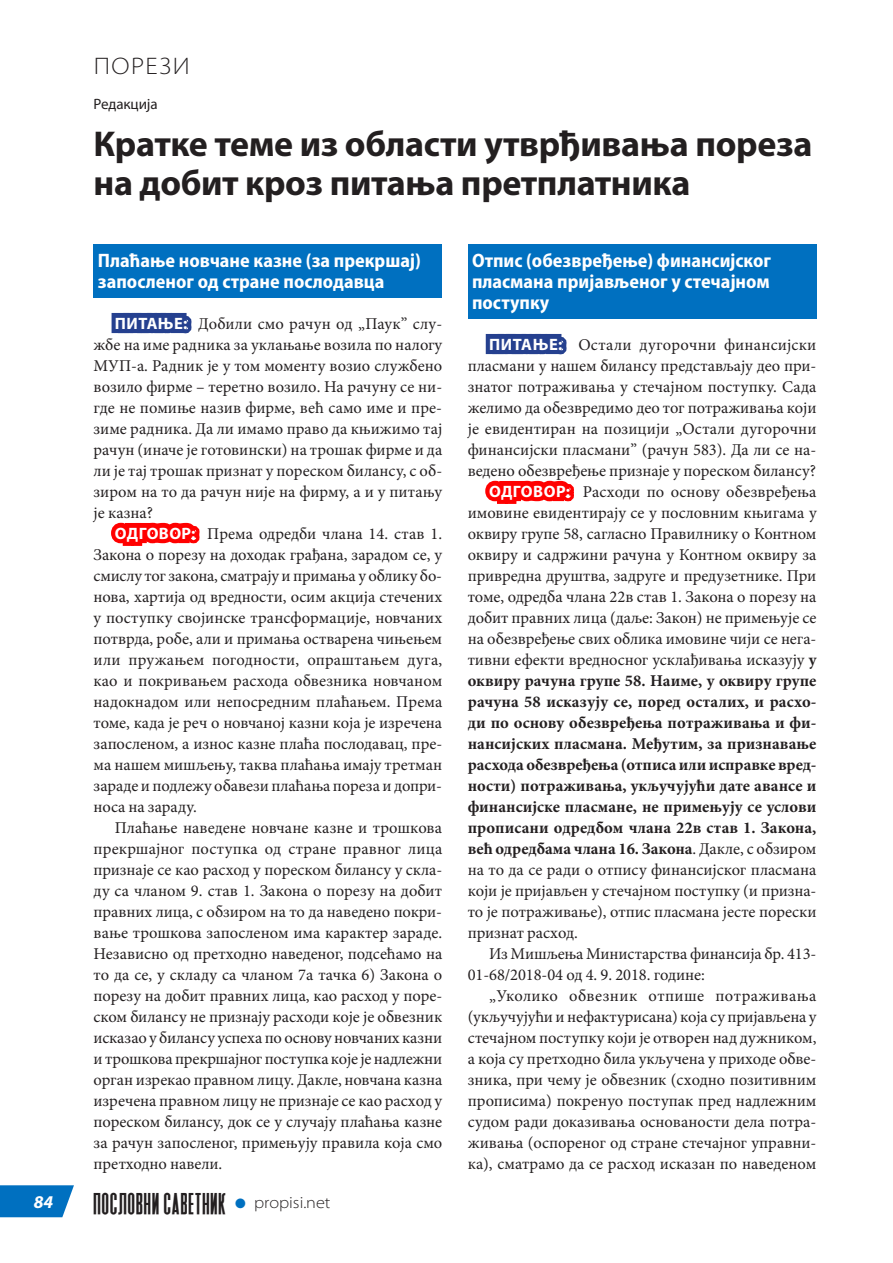
<style>
.page{position:relative;width:893px;height:1263px;background:#fff}
.page>*{position:absolute;margin:0;border:0;box-sizing:border-box;transform-origin:0 0}
.t1{font:700 36px/39px "Myriad Pro";letter-spacing:-.01em;color:#231f20}
.t2{font:28.5px "Heathergreen";letter-spacing:.04em;color:#231f20}
.t3{font:300 semi-expanded 24px "Myriad Pro";letter-spacing:.06em;color:#231f20}
.t4{font:700 semi-condensed 19.5px/21px "Myriad Pro";color:#fff}
.t5{font:italic 700 18px "Myriad Pro";color:#fff}
.t6{font:16.5px/21px "Minion Pro";color:#231f20;text-align:justify}
.t7{font:700 16.5px "Minion Pro";color:#231f20}
.t8{font:16.5px "Minion Pro";letter-spacing:.025em;color:#231f20}
.t9{font:15px "Myriad Pro";letter-spacing:-.005em;color:#231f20}
.s1{font-family:"Myriad Pro";font-weight:700;color:#fff}
.s2{font-weight:700}
.s3{font-weight:400}
</style>
<div class="page">
<svg style="left:0;top:1185px;width:74px;height:32px;background:#167cc5"></svg>
<div style="left:94px;top:245px;width:348px;height:53px;background:#0070c0"></div>
<svg style="left:111px;top:312px;width:80px;height:22px;background:#3d559b"></svg>
<div style="left:180px;top:316px;width:11px;height:12px;border:9px solid #25408f;border-radius:50%"></div>
<div style="left:180px;top:321px;width:11px;height:12px;border:9px solid #25408f;border-radius:50%"></div>
<svg style="left:111px;top:522px;width:89px;height:24px"></svg>
<div style="left:188px;top:526px;width:11px;height:12px;border:9px solid #f00;border-radius:50%"></div>
<div style="left:188px;top:531px;width:11px;height:12px;border:9px solid #f00;border-radius:50%"></div>
<div style="left:468px;top:245px;width:348px;height:74px;background:#0070c0"></div>
<svg style="left:485px;top:333px;width:81px;height:22px;background:#3d559b"></svg>
<div style="left:555px;top:337px;width:11px;height:12px;border:9px solid #25408f;border-radius:50%"></div>
<div style="left:555px;top:342px;width:11px;height:12px;border:9px solid #25408f;border-radius:50%"></div>
<svg style="left:485px;top:480px;width:89px;height:24px"></svg>
<div style="left:562px;top:484px;width:12px;height:12px;border:9px solid #f00;border-radius:50%"></div>
<div style="left:562px;top:489px;width:12px;height:12px;border:9px solid #f00;border-radius:50%"></div>
<h3 class="t3" style="left:94px;top:52px;width:97px">ПОРЕЗИ</h3>
<p class="t9" style="left:94px;top:95px;width:66px">Редакција</p>
<h1 class="t1" style="left:94px;top:123px;width:720px">Кратке теме из области утврђивања пореза на добит кроз питања претплатника</h1>
<p class="t4" style="left:98px;top:250px;width:325px">Плаћање новчане казне (за прекршај) запосленог од стране послодавца</p>
<p class="t6" style="left:94px;top:313px;width:350px;text-indent:21px"><span class="s1">ПИТАЊЕ:</span> Добили смо рачун од „Паук” слу&shy;жбе на име радника за уклањање возила по налогу МУП-а. Радник је у том моменту возио службено возило фирме – теретно возило. На рачуну се ни&shy;где не помиње назив фирме, већ само име и пре&shy;зиме радника. Да ли имамо право да књижимо тај рачун (иначе је готовински) на трошак фирме и да ли је тај трошак признат у пореском билансу, с об&shy;зиром на то да рачун није на фирму, а и у питању је казна?</p>
<p class="t6" style="left:94px;top:523px;width:350px;text-indent:21px"><span class="s1">ОДГОВОР:</span> Према одредби члана 14. став 1.<br>Закона о порезу на доходак грађана, зарадом се, у смислу тог закона, сматрају и примања у облику бо&shy;нова, хартија од вредности, осим акција стечених у поступку својинске трансформације, новчаних потврда, робе, али и примања остварена чињењем или пружањем погодности, опраштањем дуга, као и покривањем расхода обвезника новчаном надокнадом или непосредним плаћањем. Према томе, када је реч о новчаној казни која је изречена запосленом, а износ казне плаћа послодавац, пре&shy;ма нашем мишљењу, таква плаћања имају третман зараде и подлежу обавези плаћања пореза и допри&shy;носа на зараду.</p>
<p class="t6" style="left:94px;top:817px;width:350px;text-indent:21px">Плаћање наведене новчане казне и трошкова прекршајног поступка од стране правног лица признаје се као расход у пореском билансу у скла&shy;ду са чланом 9. став 1. Закона о порезу на добит правних лица, с обзиром на то да наведено покри&shy;вање трошкова запосленом има карактер зараде.<br>Независно од претходно наведеног, подсећамо на то да се, у складу са чланом 7а тачка 6) Закона о порезу на добит правних лица, као расход у поре&shy;ском билансу не признају расходи које је обвезник исказао у билансу успеха по основу новчаних казни и трошкова прекршајног поступка које је надлежни орган изрекао правном лицу. Дакле, новчана казна изречена правном лицу не признаје се као расход у пореском билансу, док се у случају плаћања казне за рачун запосленог, примењују правила која смо претходно навели.</p>
<p class="t5" style="left:34px;top:1190px;width:21px">84</p>
<h2 class="t2" style="left:94px;top:1180px;width:238px">ПОСЛОВНИ САВЕТНИК <sup>●</sup> <sup>propisi.net</sup></h2>
<p class="t4" style="left:472px;top:250px;width:301px;text-align:justify">Отпис (обезвређење) финансијског пласмана пријављеног у стечајном поступку</p>
<p class="t6" style="left:489px;top:334px;width:329px"><span class="s1">ПИТАЊЕ:</span> Остали дугорочни финансијски</p>
<p class="t6" style="left:468px;top:355px;width:350px">пласмани у нашем билансу представљају део при-</p>
<p class="t6" style="left:468px;top:376px;width:350px">знатог потраживања у стечајном поступку. Сада</p>
<p class="t6" style="left:468px;top:397px;width:350px">желимо да обезвредимо део тог потраживања који</p>
<p class="t6" style="left:468px;top:418px;width:350px">је евидентиран на позицији „Остали дугорочни</p>
<p class="t6" style="left:468px;top:439px;width:350px">финансијски пласмани” (рачун 583). Да ли се на-</p>
<p class="t6" style="left:468px;top:460px;width:350px">ведено обезвређење признаје у пореском билансу?</p>
<p class="t6" style="left:489px;top:481px;width:329px"><span class="s1">ОДГОВОР:</span> Расходи по основу обезвређења</p>
<p class="t6" style="left:468px;top:502px;width:350px">имовине евидентирају се у пословним књигама у</p>
<p class="t6" style="left:468px;top:523px;width:350px">оквиру групе 58, сагласно Правилнику о Контном</p>
<p class="t6" style="left:468px;top:544px;width:350px">оквиру и садржини рачуна у Контном оквиру за</p>
<p class="t6" style="left:468px;top:565px;width:350px">привредна друштва, задруге и предузетнике. При</p>
<p class="t6" style="left:468px;top:586px;width:350px">томе, одредба члана 22в став 1. Закона о порезу на</p>
<p class="t6" style="left:468px;top:607px;width:350px">добит правних лица (даље: Закон) не примењује се</p>
<p class="t6" style="left:468px;top:628px;width:350px">на обезвређење свих облика имовине чији се нега-</p>
<p class="t6" style="left:468px;top:649px;width:350px">тивни ефекти вредносног усклађивања исказују <span class="s2">у</span></p>
<p class="t7" style="left:468px;top:669px;width:350px">оквиру рачуна групе 58. Наиме, у оквиру групе</p>
<p class="t7" style="left:468px;top:690px;width:350px">рачуна 58 исказују се, поред осталих, и расхо-</p>
<p class="t7" style="left:468px;top:711px;width:350px">ди по основу обезвређења потраживања и фи-</p>
<p class="t7" style="left:468px;top:732px;width:350px">нансијских пласмана. Међутим, за признавање</p>
<p class="t7" style="left:468px;top:753px;width:350px">расхода обезвређења (отписа или исправке вред-</p>
<p class="t7" style="left:468px;top:774px;width:350px">ности) потраживања, укључујући дате авансе и</p>
<p class="t7" style="left:468px;top:795px;width:350px">финансијске пласмане, не примењују се услови</p>
<p class="t7" style="left:468px;top:816px;width:350px">прописани одредбом члана 22в став 1. Закона,</p>
<p class="t7" style="left:468px;top:837px;width:350px">већ одредбама члана 16. Закона<span class="s3">. Дакле, с обзиром</span></p>
<p class="t6" style="left:468px;top:859px;width:350px">на то да се ради о отпису финансијског пласмана</p>
<p class="t6" style="left:468px;top:880px;width:350px">који је пријављен у стечајном поступку (и призна-</p>
<p class="t6" style="left:468px;top:901px;width:350px">то је потраживање), отпис пласмана јесте порески</p>
<p class="t6" style="left:468px;top:922px;width:112px">признат расход.</p>
<p class="t6" style="left:489px;top:943px;width:329px">Из Мишљења Министарства финансија бр. 413-</p>
<p class="t6" style="left:468px;top:964px;width:239px">01-68/2018-04 од 4. 9. 2018. године:</p>
<p class="t8" style="left:489px;top:984px;width:329px">„Уколико обвезник отпише потраживања</p>
<p class="t6" style="left:468px;top:1006px;width:350px">(укључујући и нефактурисана) која су пријављена у</p>
<p class="t6" style="left:468px;top:1027px;width:350px">стечајном поступку који је отворен над дужником,</p>
<p class="t6" style="left:468px;top:1048px;width:350px">а која су претходно била укључена у приходе обве-</p>
<p class="t6" style="left:468px;top:1069px;width:350px">зника, при чему је обвезник (сходно позитивним</p>
<p class="t6" style="left:468px;top:1090px;width:350px">прописима) покренуо поступак пред надлежним</p>
<p class="t6" style="left:468px;top:1111px;width:350px">судом ради доказивања основаности дела потра-</p>
<p class="t6" style="left:468px;top:1132px;width:350px">живања (оспореног од стране стечајног управни-</p>
<p class="t6" style="left:468px;top:1153px;width:350px">ка), сматрамо да се расход исказан по наведеном</p>
</div>
